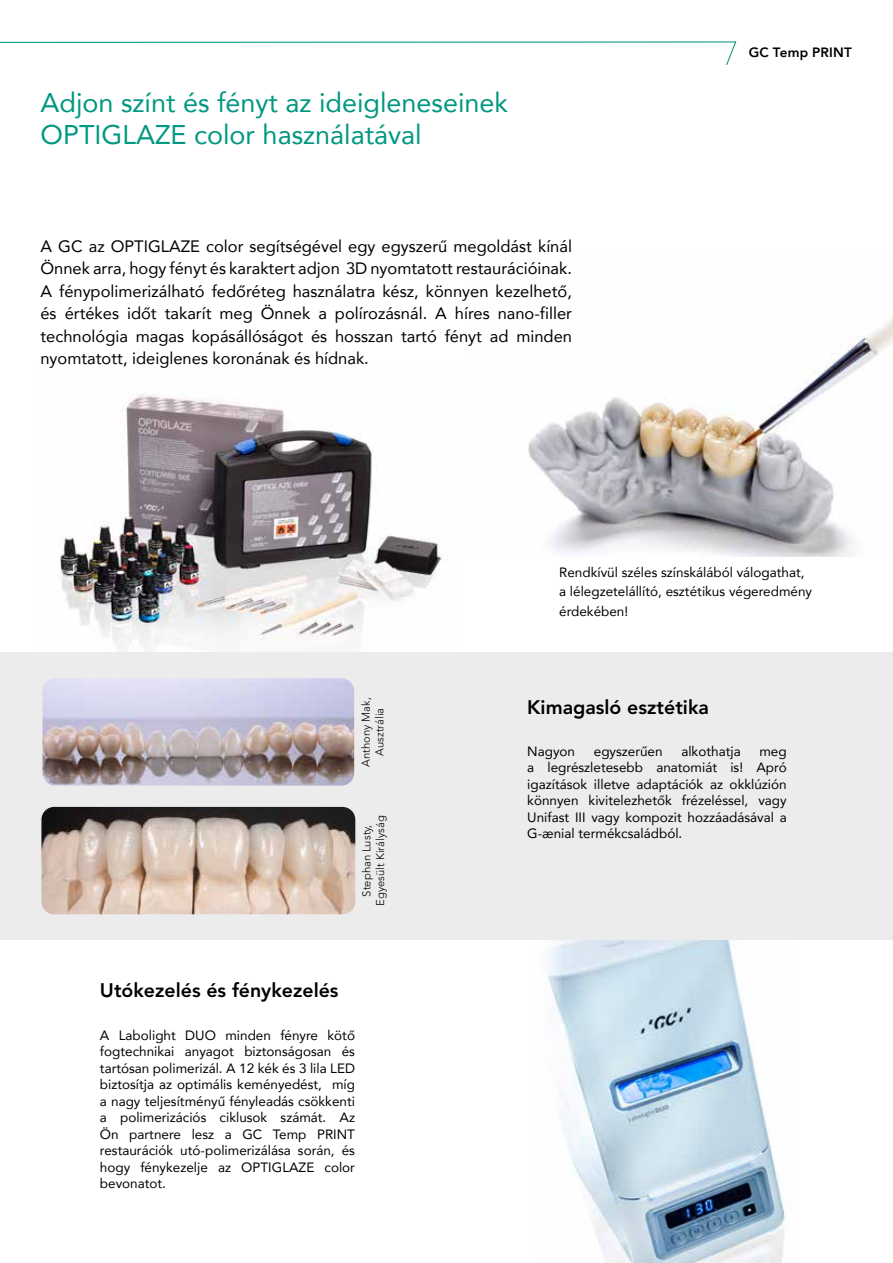
<style>
.page{position:relative;width:893px;height:1263px;background:#fff}
.page>*{position:absolute;margin:0;border:0;box-sizing:border-box;transform-origin:0 0}
.t1{font:27px/31.5px "Avenir";color:#009880}
.t2{font:800 19.5px "Avenir LT Std";color:#000}
.t3{font:16.5px/22.5px "Avenir";color:#000;text-align:justify}
.t4{font:13.5px/16.5px "Avenir";color:#000;text-align:justify}
.t5{font:800 13.5px "Avenir";letter-spacing:.015em;color:#000}
.t6{font:300 11.25px/13.5px "Avenir LT Std";color:#000;text-align:center}
</style>
<div class="page">
<img style="left:34px;top:395px;width:425px;height:258px">
<img style="left:547px;top:940px;width:240px;height:323px">
<div style="left:0;top:653px;width:893px;height:287px;background:#ececec"></div>
<img style="left:528px;top:317px;width:365px;height:240px">
<img style="left:43px;top:678px;width:311px;height:108px">
<img style="left:41px;top:807px;width:314px;height:107px">
<svg style="left:0;top:41px;width:737px;height:24px"></svg>
<h1 class="t1" style="left:40px;top:86px;width:469px">Adjon színt és fényt az ideigleneseinek<br>OPTIGLAZE color használatával</h1>
<p class="t3" style="left:40px;top:234px;width:533px">A GC az OPTIGLAZE color segítségével egy egyszerű megoldást kínál Önnek arra, hogy fényt és karaktert adjon 3D nyomtatott restaurációinak.<br>A fénypolimerizálható fedőréteg használatra kész, könnyen kezelhető, és értékes időt takarít meg Önnek a polírozásnál. A híres nano-filler technológia magas kopásállóságot és hosszan tartó fényt ad minden nyomtatott, ideiglenes koronának és hídnak.</p>
<p class="t5" style="left:749px;top:42px;width:104px">GC Temp PRINT</p>
<p class="t6" style="left:359px;top:766px;width:71px;rotate:-90deg">Anthony Mak,<br>Ausztrália</p>
<p class="t6" style="left:360px;top:905px;width:91px;rotate:-90deg">Stephan Lusty,<br>Egyesült Királyság</p>
<h2 class="t2" style="left:100px;top:979px;width:240px">Utókezelés és fénykezelés</h2>
<p class="t4" style="left:100px;top:1026px;width:257px">A Labolight DUO minden fényre kötő fogtechnikai anyagot biztonságosan és tartósan polimerizál. A 12 kék és 3 lila LED biztosítja az optimális keményedést, míg a nagy teljesítményű fényleadás csökkenti a polimerizációs ciklusok számát. Az Ön partnere lesz a GC Temp PRINT restaurációk utó-polimerizálása során, és hogy fénykezelje az OPTIGLAZE color bevonatot.</p>
<p class="t4" style="left:559px;top:562px;width:254px;line-height:19.5px;text-align:left">Rendkívül széles színskálából válogathat, a lélegzetelállító, esztétikus végeredmény érdekében!</p>
<h2 class="t2" style="left:527px;top:695px;width:183px">Kimagasló esztétika</h2>
<p class="t4" style="left:527px;top:742px;width:49px">Nagyon</p>
<p class="t4" style="left:594px;top:742px;width:70px">egyszerűen</p>
<p class="t4" style="left:681px;top:742px;width:61px">alkothatja</p>
<p class="t4" style="left:527px;top:742px;width:261px;text-indent:232px">meg a legrészletesebb anatomiát is! Apró igazítások illetve adaptációk az okklúzión könnyen kivitelezhetők frézeléssel, vagy Unifast III vagy kompozit hozzáadásával a G-ænial termékcsaládból.</p>
</div>
